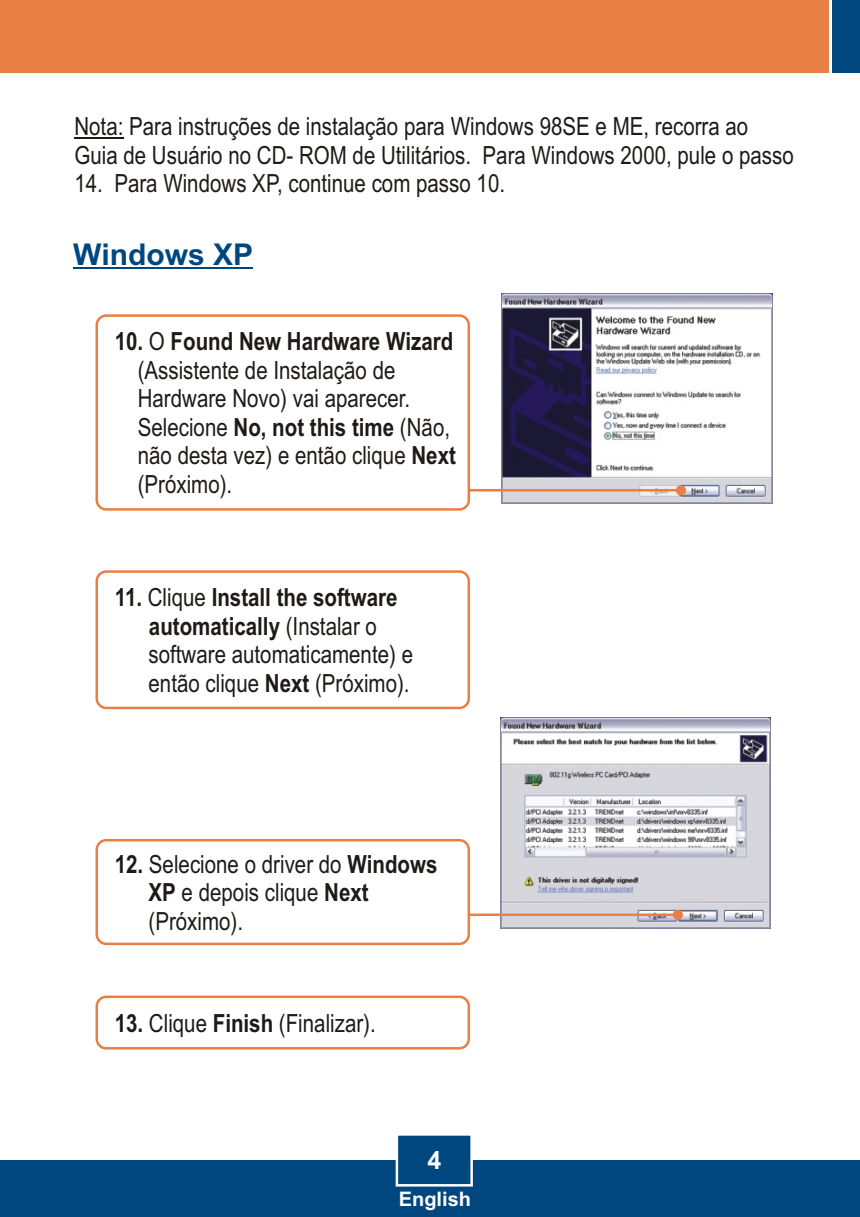
<style>
.page{position:relative;width:860px;height:1217px;background:#fff}
.page>*{position:absolute;margin:0;border:0;box-sizing:border-box;transform-origin:0 0}
.t1{font:700 30px "Arial";color:#004780}
.t2{font:25px/28.5px "Arial Narrow";color:#1f1a17}
.t3{font:700 25px "Arial";color:#fff}
.t4{font:700 20px "Arial";color:#fff}
.s1{font-weight:700}
</style>
<div class="page">
<img style="left:500px;top:717px;width:270px;height:210px">
<img style="left:502px;top:293px;width:270px;height:210px">
<svg style="left:470px;top:485px;width:216px;height:10px;background:#e0c3b5"></svg>
<svg style="left:470px;top:909px;width:212px;height:10px;background:#dcbfb3"></svg>
<div style="left:95px;top:314px;width:375px;height:196px;background:#fff;border:3px solid #e88045;border-radius:9px"></div>
<div style="left:95px;top:838px;width:375px;height:106px;background:#fff;border:3px solid #e88045;border-radius:9px"></div>
<div style="left:0;top:1159px;width:859px;height:57px;background:#004780"></div>
<div style="left:0;top:0;width:828px;height:72px;background:#e88045"></div>
<div style="left:831px;top:0;width:28px;height:72px;background:#004780"></div>
<svg style="left:394px;top:1135px;width:80px;height:52px"></svg>
<hr style="left:73px;top:268px;width:180px;height:1px;background:#004780">
<div style="left:95px;top:570px;width:375px;height:139px;background:#fff;border:3px solid #e88045;border-radius:9px"></div>
<hr style="left:74px;top:137px;width:49px;height:2px;background:#1f1a17">
<div style="left:95px;top:995px;width:375px;height:54px;background:#fff;border:3px solid #e88045;border-radius:9px"></div>
<p class="t2" style="left:74px;top:115px;width:720px">Nota: Para instruções de instalação para Windows 98SE e ME, recorra ao<br>Guia de Usuário no CD- ROM de Utilitários. Para Windows 2000, pule o passo</p>
<p class="t2" style="left:74px;top:171px;width:432px">14. Para Windows XP, continue com passo 10.</p>
<p class="t1" style="left:73px;top:243px;width:181px">Windows XP</p>
<p class="t2" style="left:138px;top:329px;width:319px;text-indent:-23px"><span class="s1">10.</span> O <span class="s1">Found New Hardware Wizard </span>(Assistente de Instalação de<br>Hardware Novo) vai aparecer.<br>Selecione <span class="s1">No, not this time</span> (Não, não desta vez) e então clique <span class="s1">Next </span>(Próximo).</p>
<p class="t2" style="left:148px;top:585px;width:266px;text-indent:-34px"><span class="s1">11.</span> Clique <span class="s1">Install the software automatically</span> (Instalar o software automaticamente) e então clique <span class="s1">Next</span> (Próximo).</p>
<p class="t2" style="left:148px;top:851px;width:290px;text-indent:-34px"><span class="s1">12.</span> Selecione o driver do <span class="s1">Windows<br>XP</span> e depois clique <span class="s1">Next </span>(Próximo).</p>
<p class="t2" style="left:115px;top:1010px;width:262px"><span class="s1">13.</span> Clique <span class="s1">Finish</span> (Finalizar).</p>
<p class="t3" style="left:427px;top:1150px;width:15px">4</p>
<p class="t4" style="left:399px;top:1191px;width:74px">English</p>
</div>
